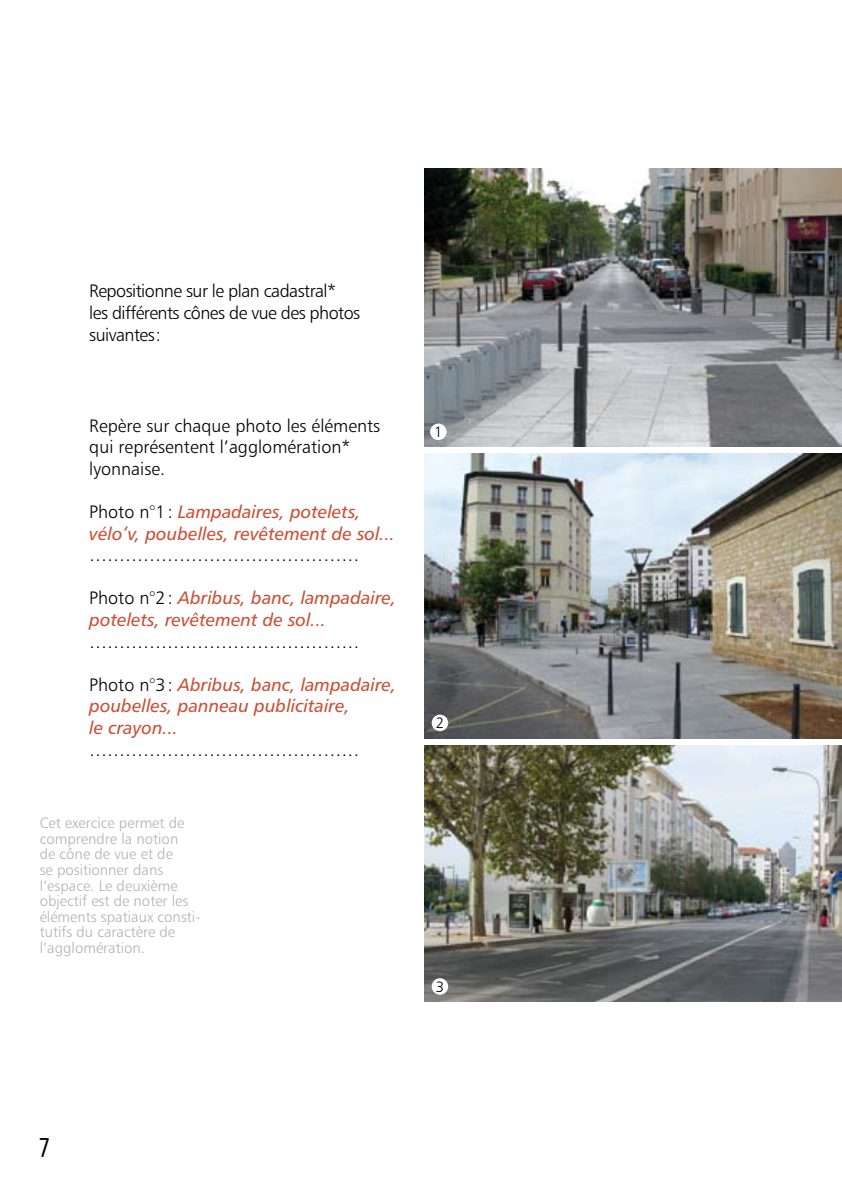
<style>
.page{position:relative;width:842px;height:1191px;background:#fff}
.page>*{position:absolute;margin:0;border:0;box-sizing:border-box;transform-origin:0 0}
.t1{font:28px "Cholla Sans";color:#000}
.t2{font:18px/21.6px "Humanist 777 BT Italic B";color:#cb4f35}
.t3{font:18px/21.6px "Humanist 777 BT Light B";letter-spacing:-.015em;color:#000}
.t4{font:15px/15.6px "Humanist 777 BT Light B";color:#b1b3b4}
.t5{font:15px "Humanist 777 BT Light B";color:#000}
.s1{font-family:"Humanist 777 BT Light B";color:#000}
</style>
<div class="page">
<img style="left:424px;top:169px;width:418px;height:278px">
<img style="left:424px;top:453px;width:418px;height:285px">
<img style="left:424px;top:745px;width:418px;height:256px">
<div style="left:430px;top:423px;width:17px;height:17px;background:#fff;border-radius:50%"></div>
<div style="left:432px;top:714px;width:16px;height:17px;background:#fff;border-radius:50%"></div>
<div style="left:432px;top:978px;width:16px;height:16px;background:#fff;border-radius:50%"></div>
<p class="t3" style="left:89px;top:280px;width:272px">Repositionne sur le plan cadastral*<br>les différents cônes de vue des photos suivantes:</p>
<p class="t3" style="left:89px;top:414px;width:292px">Repère sur chaque photo les éléments qui représentent l’agglomération* lyonnaise.</p>
<p class="t2" style="left:89px;top:500px;width:307px"><span class="s1">Photo n°1:</span> Lampadaires, potelets, vélo’v, poubelles, revêtement de sol...</p>
<p class="t3" style="left:89px;top:544px;width:271px">………………………………………</p>
<p class="t2" style="left:89px;top:587px;width:308px"><span class="s1">Photo n°2:</span> Abribus, banc, lampadaire, potelets, revêtement de sol...</p>
<p class="t3" style="left:89px;top:630px;width:271px">………………………………………</p>
<p class="t2" style="left:89px;top:673px;width:308px"><span class="s1">Photo n°3:</span> Abribus, banc, lampadaire, poubelles, panneau publicitaire,<br>le crayon...</p>
<p class="t3" style="left:89px;top:738px;width:271px">………………………………………</p>
<p class="t4" style="left:40px;top:815px;width:162px">Cet exercice permet de comprendre la notion<br>de cône de vue et de<br>se positionner dans l’espace. Le deuxième objectif est de noter les éléments spatiaux consti&shy;tutifs du caractère de l’agglomération.</p>
<p class="t5" style="left:434px;top:422px;width:10px">1</p>
<p class="t5" style="left:436px;top:713px;width:10px">2</p>
<p class="t5" style="left:436px;top:977px;width:10px">3</p>
<h1 class="t1" style="left:39px;top:1132px;width:14px">7</h1>
</div>
